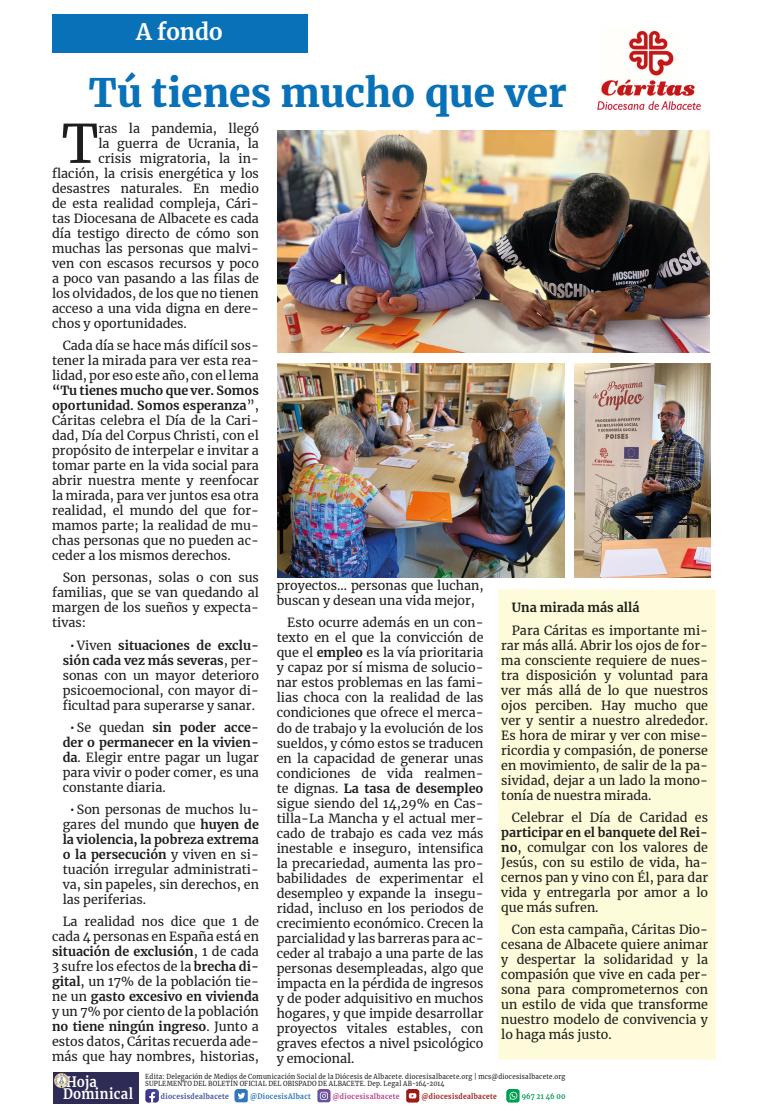
<style>
.page{position:relative;width:762px;height:1117px;background:#fff}
.page>*{position:absolute;margin:0;border:0;box-sizing:border-box;transform-origin:0 0}
.t1{font:52.88px "Merriweather";color:#1d1d1b}
._0__Pagina_3{font:900 38.75px "Merriweather";color:#0971b8}
.CARTA_DEL_OBISPO{font:700 22.5px "Merriweather";letter-spacing:-.01em;color:#fff}
._0__hoja_dominical{font:700 14.25px "Merriweather";letter-spacing:.02em;color:#fff;scale:.91 1}
.t2{font:12.5px/15px "Merriweather";color:#1d1d1b;text-align:justify}
.t3{font:700 12.5px "Merriweather";color:#1d1d1b}
._0__hoja_dominical-2{font:700 7.38px "Merriweather";letter-spacing:.045em;color:#9f1d1b;scale:.91 1}
._0__hoja_dominical-3{font:700 7.38px "Merriweather";letter-spacing:.045em;color:#3f529c;scale:.91 1}
._0__hoja_dominical-4{font:700 7.38px "Merriweather";letter-spacing:.05em;color:#b6428d;scale:.91 1}
._0__hoja_dominical-5{font:700 7.38px "Merriweather";letter-spacing:.05em;color:#2c75b9;scale:.91 1}
._0__hoja_dominical-6{font:700 7.38px "Merriweather";letter-spacing:.015em;color:#009c53;scale:.91 1}
._0__hoja_dominical-7{font:6.88px/7.5px "Merriweather";letter-spacing:.04em;color:#1d1d1b;scale:.91 1}
.s1{font-weight:700}
</style>
<div class="page">
<div style="left:497px;top:588px;width:220px;height:472px;background:#fdfbd9;border:1px solid #fff"></div>
<img style="left:597px;top:30px;width:104px;height:80px">
<div style="left:53px;top:1071px;width:85px;height:32px;background:#2e2b56"></div>
<svg style="left:55px;top:1073px;width:13px;height:13px"></svg>
<svg style="left:234px;top:1089px;width:14px;height:12px"></svg>
<svg style="left:145px;top:1089px;width:14px;height:13px"></svg>
<svg style="left:317px;top:1089px;width:13px;height:12px"></svg>
<svg style="left:406px;top:1089px;width:13px;height:13px"></svg>
<svg style="left:506px;top:1089px;width:13px;height:13px"></svg>
<img style="left:277px;top:363px;width:287px;height:214px">
<div style="left:52px;top:15px;width:255px;height:38px;background:#0971b8"></div>
<img style="left:575px;top:363px;width:136px;height:214px">
<img style="left:277px;top:131px;width:433px;height:222px">
<p class="CARTA_DEL_OBISPO" style="left:136px;top:16px;width:88px">A fondo</p>
<p class="_0__Pagina_3" style="left:89px;top:66px;width:480px">Tú tienes mucho que ver</p>
<p class="t1" style="left:62px;top:107px;width:38px">T</p>
<p class="t2" style="left:98px;top:120px;width:162px">ras la pandemia, llegó</p>
<p class="t2" style="left:98px;top:135px;width:162px">la guerra de Ucrania, la</p>
<p class="t2" style="left:98px;top:150px;width:162px">crisis migratoria, la in-</p>
<p class="t2" style="left:52px;top:165px;width:208px">flación, la crisis energética y los</p>
<p class="t2" style="left:52px;top:180px;width:208px">desastres naturales. En medio</p>
<p class="t2" style="left:52px;top:195px;width:208px">de esta realidad compleja, Cári-</p>
<p class="t2" style="left:52px;top:210px;width:208px">tas Diocesana de Albacete es cada</p>
<p class="t2" style="left:52px;top:225px;width:208px">día testigo directo de cómo son</p>
<p class="t2" style="left:52px;top:240px;width:208px">muchas las personas que malvi-</p>
<p class="t2" style="left:52px;top:255px;width:208px">ven con escasos recursos y poco</p>
<p class="t2" style="left:52px;top:270px;width:208px">a poco van pasando a las filas de</p>
<p class="t2" style="left:52px;top:285px;width:208px">los olvidados, de los que no tienen</p>
<p class="t2" style="left:52px;top:300px;width:208px">acceso a una vida digna en dere-</p>
<p class="t2" style="left:52px;top:315px;width:136px">chos y oportunidades.</p>
<p class="t2" style="left:52px;top:337px;width:208px;text-indent:11px">Cada día se hace más difícil sos&shy;tener la mirada para ver esta rea&shy;lidad, por eso este año, con el lema <span class="s1">“Tu tienes mucho que ver. Somos oportunidad. Somos esperanza</span>”, Cáritas celebra el Día de la Cari&shy;dad, Día del Corpus Christi, con el propósito de interpelar e invitar a tomar parte en la vida social para abrir nuestra mente y reenfocar la mirada, para ver juntos esa otra realidad, el mundo del que for&shy;mamos parte; la realidad de mu&shy;chas personas que no pueden ac&shy;ceder a los mismos derechos.</p>
<p class="t2" style="left:52px;top:570px;width:208px;text-indent:11px">Son personas, solas o con sus familias, que se van quedando al margen de los sueños y expecta&shy;tivas:</p>
<p class="t2" style="left:63px;top:637px;width:198px;text-align:center">•Viven <span class="s1">situaciones de exclu&shy;sión cada vez más severas</span>, per&shy;sonas con un mayor deterioro psicoemocional, con mayor di&shy;ficultad para superarse y sanar.</p>
<p class="t2" style="left:63px;top:719px;width:198px;text-indent:7px">• Se quedan <span class="s1">sin poder acce&shy;der o permanecer en la vivien&shy;da</span>. Elegir entre pagar un lugar para vivir o poder comer, es una constante diaria.</p>
<p class="t2" style="left:63px;top:801px;width:198px;text-indent:7px">• Son personas de muchos lu&shy;gares del mundo que <span class="s1">huyen de la violencia, la pobreza extrema o la persecución</span> y viven en si&shy;tuación irregular administrati&shy;va, sin papeles, sin derechos, en las periferias.</p>
<p class="t2" style="left:52px;top:913px;width:208px;text-indent:11px">La realidad nos dice que 1 de cada 4 personas en España está en <span class="s1">situación de exclusión</span>, 1 de cada 3 sufre los efectos de la <span class="s1">brecha di&shy;gital</span>, un 17% de la población tie&shy;ne un <span class="s1">gasto excesivo en vivienda </span>y un 7% por ciento de la población <span class="s1">no tiene ningún ingreso</span>. Junto a estos datos, Cáritas recuerda ade&shy;más que hay nombres, historias,</p>
<p class="t2" style="left:277px;top:577px;width:208px">proyectos... personas que luchan, buscan y desean una vida mejor,</p>
<p class="t2" style="left:277px;top:615px;width:208px;text-indent:11px">Esto ocurre además en un con&shy;texto en el que la convicción de que el <span class="s1">empleo</span> es la vía prioritaria y capaz por sí misma de solucio&shy;nar estos problemas en las fami&shy;lias choca con la realidad de las condiciones que ofrece el merca&shy;do de trabajo y la evolución de los sueldos, y cómo estos se traducen en la capacidad de generar unas condiciones de vida realmen&shy;te dignas. <span class="s1">La tasa de desempleo </span>sigue siendo del 14,29% en Cas&shy;tilla-La Mancha y el actual mer&shy;cado de trabajo es cada vez más inestable e inseguro, intensifica la precariedad, aumenta las pro&shy;babilidades de experimentar el desempleo y expande la insegu&shy;ridad, incluso en los periodos de crecimiento económico. Crecen la parcialidad y las barreras para ac&shy;ceder al trabajo a una parte de las personas desempleadas, algo que impacta en la pérdida de ingresos y de poder adquisitivo en muchos hogares, y que impide desarrollar proyectos vitales estables, con graves efectos a nivel psicológico y emocional.</p>
<p class="t3" style="left:512px;top:599px;width:129px">Una mirada más allá</p>
<p class="t2" style="left:501px;top:622px;width:208px;text-indent:11px">Para Cáritas es importante mi&shy;rar más allá. Abrir los ojos de for&shy;ma consciente requiere de nues&shy;tra disposición y voluntad para ver más allá de lo que nuestros ojos perciben. Hay mucho que ver y sentir a nuestro alrededor.<br>Es hora de mirar y ver con mise&shy;ricordia y compasión, de ponerse en movimiento, de salir de la pa&shy;sividad, dejar a un lado la mono&shy;tonía de nuestra mirada.</p>
<p class="t2" style="left:501px;top:809px;width:208px;text-indent:11px">Celebrar el Día de Caridad es <span class="s1">participar en el banquete del Rei&shy;no</span>, comulgar con los valores de Jesús, con su estilo de vida, ha&shy;cernos pan y vino con Él, para dar vida y entregarla por amor a lo que más sufren.</p>
<p class="t2" style="left:501px;top:921px;width:208px;text-indent:11px">Con esta campaña, Cáritas Dio&shy;cesana de Albacete quiere animar y despertar la solidaridad y la compasión que vive en cada per&shy;sona para comprometernos con un estilo de vida que transforme nuestro modelo de convivencia y lo haga más justo.</p>
<p class="_0__hoja_dominical" style="left:66px;top:1071px;width:35px">Hoja</p>
<p class="_0__hoja_dominical-7" style="left:145px;top:1071px;width:463px">Edita: Delegación de Medios de Comunicación Social de la Diócesis de Albacete. diocesisalbacete.org | mcs@diocesisalbacete.org<br>SUPLEMENTO DEL BOLETÍN OFICIAL DEL OBISPADO DE ALBACETE. Dep. Legal AB-164-2014</p>
<p class="_0__hoja_dominical-3" style="left:161px;top:1090px;width:76px">diocesisdealbacete</p>
<p class="_0__hoja_dominical-5" style="left:250px;top:1090px;width:68px">@DiocesisAlbact</p>
<p class="_0__hoja_dominical-4" style="left:332px;top:1090px;width:75px">@diocesisalbacete</p>
<p class="_0__hoja_dominical-2" style="left:421px;top:1090px;width:84px">@diocesisdealbacete</p>
<p class="_0__hoja_dominical-6" style="left:522px;top:1090px;width:49px">967 21 46 00</p>
<p class="_0__hoja_dominical" style="left:63px;top:1083px;width:78px">Dominical</p>
</div>
